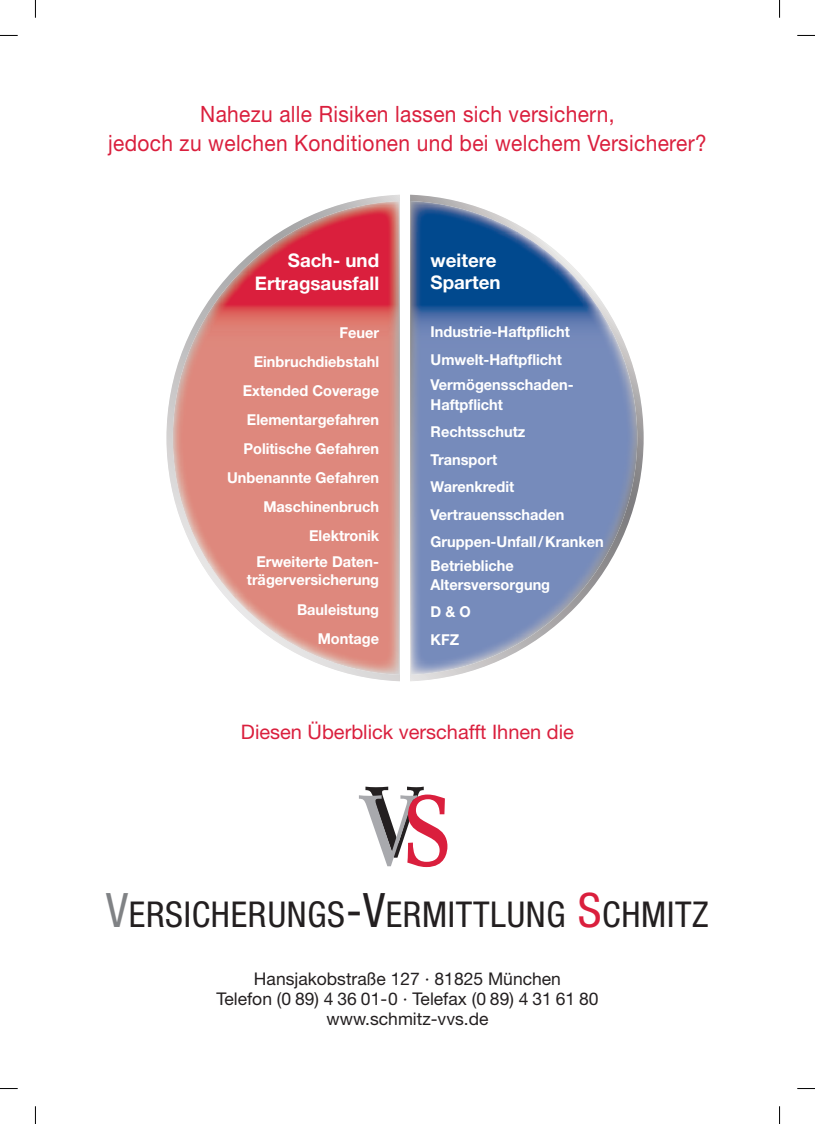
<style>
.page{position:relative;width:815px;height:1124px;background:#fff}
.page>*{position:absolute;margin:0;border:0;box-sizing:border-box;transform-origin:0 0}
.t1{font:96.75px "Concorde";color:#231f20;scale:.8 1}
.t2{font:condensed 35.62px "Helvetica Neue LT";letter-spacing:.02em;color:#231f20}
.t3{font:22.5px/28.1px "Helvetica Neue LT";letter-spacing:.015em;color:#da1f3d;text-align:center;scale:.93 1}
.t4{font:20px "Helvetica Neue LT";color:#da1f3d}
.t5{font:700 18.75px/22.5px "Helvetica Neue LT";color:#fff;text-align:right}
.t6{font:17.5px/20px "Helvetica Neue LT";color:#231f20;text-align:center}
.t7{font:700 15px/29px "Helvetica Neue LT";color:#fff}
.s1{font-size:97.12px;color:#da1f3d}
.s2{font-size:47.5px;color:#808285}
.s3{font-size:47.5px}
.s4{font-size:47.5px;color:#da1f3d}
</style>
<div class="page">
<svg style="left:166px;top:195px;width:234px;height:486px"></svg>
<img style="left:173px;top:201px;width:226px;height:473px">
<svg style="left:410px;top:195px;width:234px;height:486px"></svg>
<img style="left:411px;top:201px;width:226px;height:473px">
<svg style="left:35px;top:0;width:1px;height:18px"></svg>
<svg style="left:0;top:35px;width:18px;height:1px"></svg>
<svg style="left:779px;top:0;width:1px;height:18px"></svg>
<svg style="left:797px;top:35px;width:18px;height:1px"></svg>
<svg style="left:35px;top:1106px;width:1px;height:17px"></svg>
<svg style="left:0;top:1088px;width:18px;height:1px"></svg>
<svg style="left:779px;top:1106px;width:1px;height:17px"></svg>
<svg style="left:797px;top:1088px;width:18px;height:1px"></svg>
<div style="left:401px;top:2px;width:13px;height:14px;border:1px solid #fff;border-radius:50%"></div>
<div style="left:401px;top:1108px;width:13px;height:13px;border:1px solid #fff;border-radius:50%"></div>
<div style="left:2px;top:555px;width:14px;height:13px;border:1px solid #fff;border-radius:50%"></div>
<div style="left:799px;top:555px;width:14px;height:13px;border:1px solid #fff;border-radius:50%"></div>
<h3 class="t3" style="left:108px;top:102px;width:645px">Nahezu alle Risiken lassen sich versichern,<br>jedoch zu welchen Konditionen und bei welchem Versicherer?</h3>
<p class="t5" style="left:255px;top:251px;width:126px">Sach- und<br>Ertragsausfall</p>
<p class="t7" style="left:227px;top:319px;width:154px;text-align:right">Feuer<br>Einbruchdiebstahl<br>Extended Coverage<br>Elementargefahren<br>Politische Gefahren<br>Unbenannte Gefahren<br>Maschinenbruch<br>Elektronik</p>
<p class="t7" style="left:247px;top:553px;width:134px;line-height:18.8px;text-align:right">Erweiterte Daten&shy;träger versicherung</p>
<p class="t7" style="left:297px;top:596px;width:84px;text-align:right">Bauleistung<br>Montage</p>
<p class="t5" style="left:431px;top:252px;width:72px;line-height:21.2px;text-align:left">weitere<br>Sparten</p>
<p class="t7" style="left:431px;top:319px;width:141px;line-height:27.5px">Industrie-Haftpflicht<br>Umwelt-Haftpflicht</p>
<p class="t7" style="left:431px;top:376px;width:145px;line-height:20px">Vermögensschaden-<br>Haftpflicht</p>
<p class="t7" style="left:431px;top:419px;width:175px;line-height:27.5px">Rechtsschutz<br>Transport<br>Warenkredit<br>Vertrauensschaden<br>Gruppen-Unfall/Kranken</p>
<p class="t7" style="left:431px;top:557px;width:121px;line-height:18.8px">Betriebliche<br>Altersversorgung</p>
<p class="t7" style="left:431px;top:599px;width:42px;line-height:27.5px">D &amp; O<br>KFZ</p>
<h3 class="t4" style="left:241px;top:724px;width:335px">Diesen Überblick verschafft Ihnen die</h3>
<h1 class="t1" style="left:365px;top:781px;width:110px">V<span class="s1">S</span></h1>
<h2 class="t2" style="left:106px;top:901px;width:604px"><span class="s2">V</span>ERSICHERUNGS<span class="s3">-V</span>ERMITTLUNG <span class="s4">S</span>CHMITZ</h2>
<p class="t6" style="left:216px;top:970px;width:384px">Hansjakobstraße 127 · 81825 München<br>Telefon (0 89) 4 36 01-0 · Telefax (0 89) 4 31 61 80 www.schmitz-vvs.de</p>
</div>
